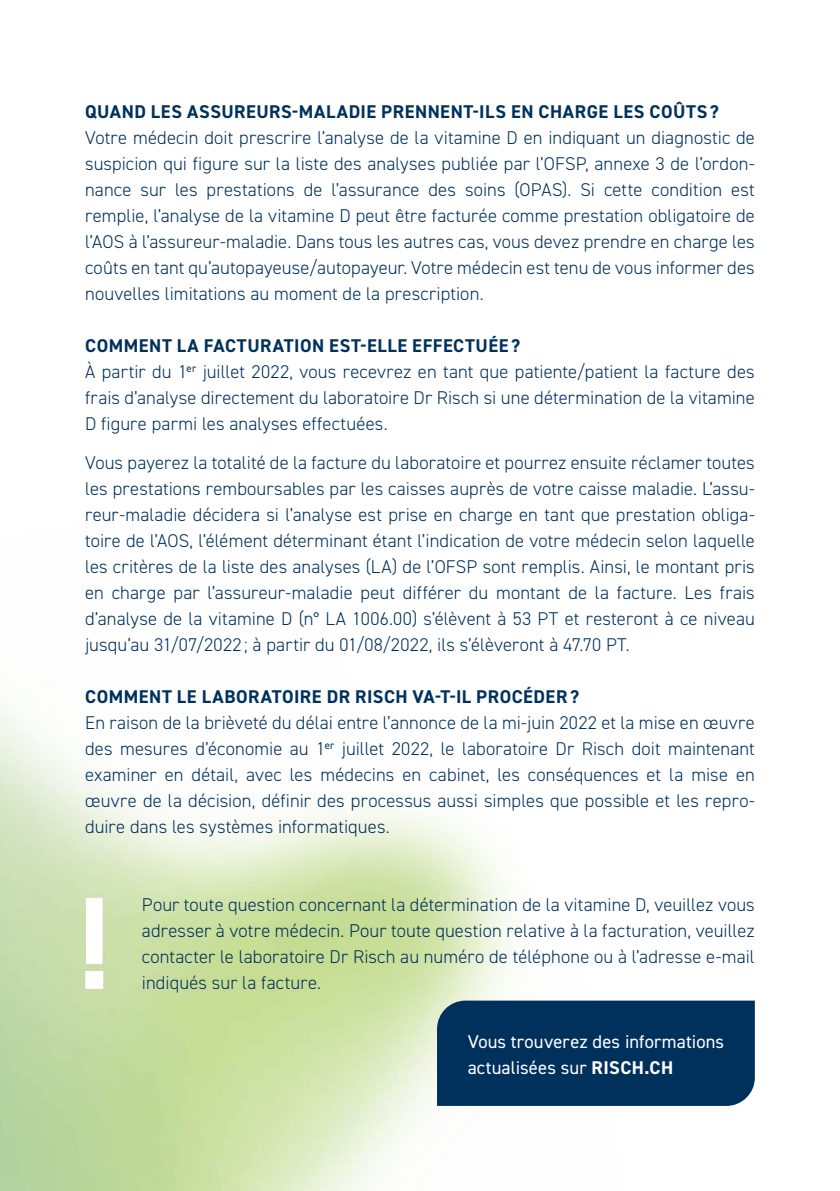
<style>
.page{position:relative;width:840px;height:1191px;background:#fff}
.page>*{position:absolute;margin:0;border:0;box-sizing:border-box;transform-origin:0 0}
.t1{font:700 132px "DIN2014";color:#fff}
.t2{font:300 18.4px/26px "DIN2014";letter-spacing:.005em;color:#00315d;text-align:justify}
.t3{font:700 18.4px "DIN2014";letter-spacing:.03em;color:#00315d}
.t4{font:18.4px/26px "DIN2014";letter-spacing:.005em;color:#fff}
.s1{font-weight:700}
</style>
<div class="page">
<div style="left:437px;top:1000px;width:317px;height:106px;background:#00315d"></div>
<p class="t3" style="left:85px;top:99px;width:635px">QUAND LES ASSUREURS-MALADIE PRENNENT-ILS EN CHARGE LES COÛTS?</p>
<p class="t2" style="left:85px;top:124px;width:671px">Votre médecin doit prescrire l’analyse de la vitamine D en indiquant un diagnostic de suspicion qui figure sur la liste des analyses publiée par l’OFSP, annexe 3 de l’ordon&shy;nance sur les prestations de l’assurance des soins (OPAS). Si cette condition est remplie, l’analyse de la vitamine D peut être facturée comme prestation obligatoire de l’AOS à l’assureur-maladie. Dans tous les autres cas, vous devez prendre en charge les coûts en tant qu’autopayeuse/autopayeur. Votre médecin est tenu de vous informer des nouvelles limitations au moment de la prescription.</p>
<p class="t2" style="left:85px;top:332px;width:670px;text-align:left"><span class="s1">COMMENT LA FACTURATION EST-ELLE EFFECTUÉE?<br></span>À partir du 1<sup>er</sup> juillet 2022, vous recevrez en tant que patiente/patient la facture des frais d’analyse directement du laboratoire Dr Risch si une détermination de la vitamine D figure parmi les analyses effectuées.</p>
<p class="t2" style="left:85px;top:449px;width:670px">Vous payerez la totalité de la facture du laboratoire et pourrez ensuite réclamer toutes les prestations remboursables par les caisses auprès de votre caisse maladie. L’assu&shy;reur-maladie décidera si l’analyse est prise en charge en tant que prestation obliga&shy;toire de l’AOS, l’élément déterminant étant l’indication de votre médecin selon laquelle les critères de la liste des analyses (LA) de l’OFSP sont remplis. Ainsi, le montant pris en charge par l’assureur-maladie peut différer du montant de la facture. Les frais d’analyse de la vitamine D (n° LA 1006.00) s’élèvent à 53 PT et resteront à ce niveau jusqu’au 31/07/2022 ; à partir du 01/08/2022, ils s’élèveront à 47.70 PT.</p>
<p class="t3" style="left:85px;top:684px;width:495px">COMMENT LE LABORATOIRE DR RISCH VA-T-IL PROCÉDER?</p>
<p class="t2" style="left:85px;top:709px;width:671px">En raison de la brièveté du délai entre l’annonce de la mi-juin 2022 et la mise en œuvre des mesures d’économie au 1<sup>er</sup> juillet 2022, le laboratoire Dr Risch doit maintenant examiner en détail, avec les médecins en cabinet, les conséquences et la mise en œuvre de la décision, définir des processus aussi simples que possible et les repro&shy;duire dans les systèmes informatiques.</p>
<h1 class="t1" style="left:78px;top:855px;width:34px">!</h1>
<p class="t2" style="left:142px;top:891px;width:614px">Pour toute question concernant la détermination de la vitamine D, veuillez vous adresser à votre médecin. Pour toute question relative à la facturation, veuillez contacter le laboratoire Dr Risch au numéro de téléphone ou à l’adresse e-mail</p>
<p class="t2" style="left:142px;top:969px;width:181px">indiqués sur la facture.</p>
<p class="t4" style="left:467px;top:1028px;width:258px">Vous trouverez des informations actualisées sur <span class="s1">RISCH.CH</span></p>
</div>
